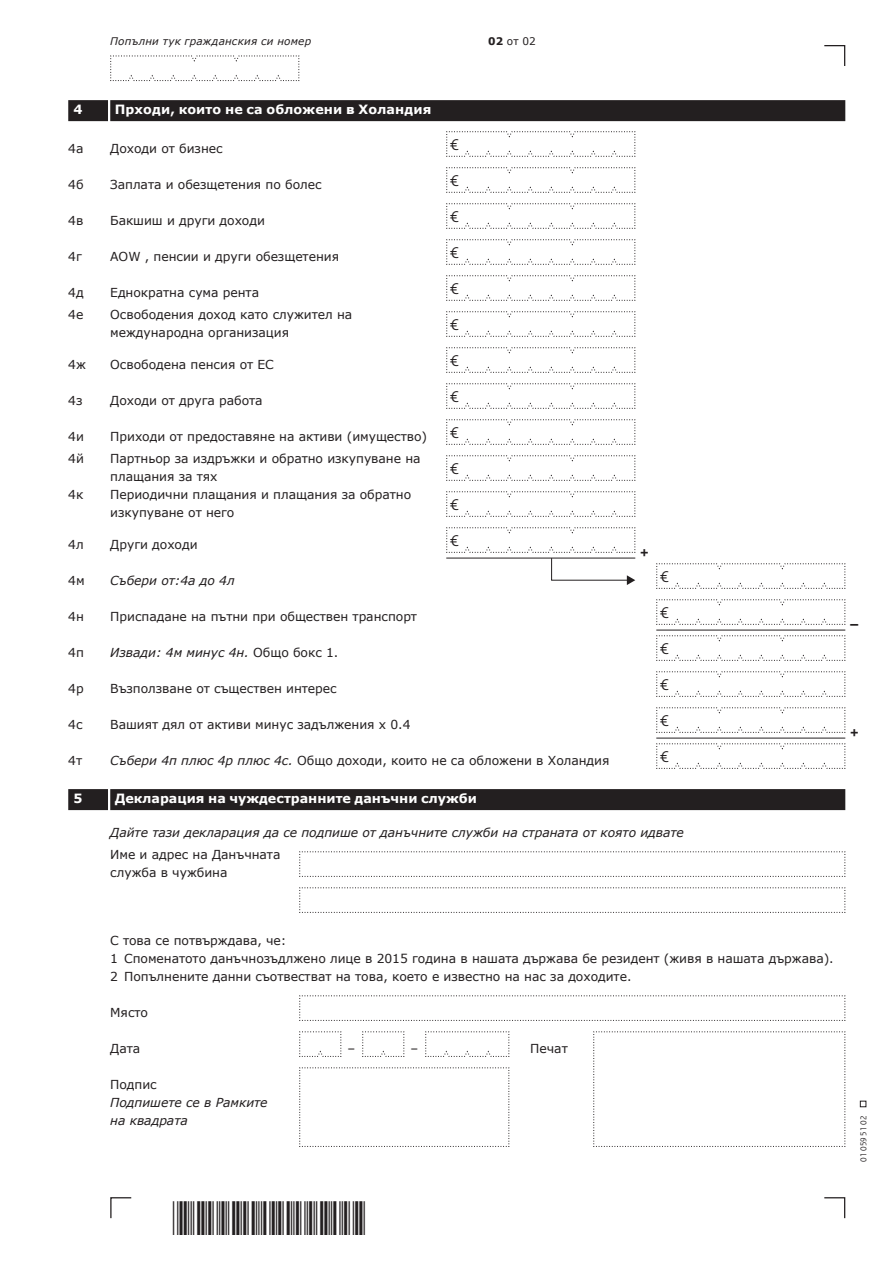
<style>
.page{position:relative;width:893px;height:1263px;background:#fff}
.page>*{position:absolute;margin:0;border:0;box-sizing:border-box;transform-origin:0 0}
.t1{font:700 18px "Rijksoverheid Sans Heading";color:#231f20}
.t2{font:16.5px/36px "Rijksoverheid Sans Heading";color:#231f20;text-align:justify}
.t3{font:700 12.75px "Verdana";color:#fff}
.t4{font:12.3px/18px "Verdana";letter-spacing:-.005em;color:#231f20}
.t5{font:italic 12.3px/18px "Verdana";letter-spacing:-.005em;color:#231f20}
.t6{font:italic 10.5px "Verdana";letter-spacing:.02em;color:#231f20}
.t7{font:10.5px "Verdana";color:#231f20}
.t8{font:9px "Rijksoverheid Sans Heading";color:#231f20}
.s1{font-weight:700}
.s2{font-style:normal}
.s3{font-style:italic}
</style>
<div class="page">
<svg style="left:824px;top:1197px;width:22px;height:22px"></svg>
<svg style="left:110px;top:1197px;width:22px;height:22px"></svg>
<svg style="left:860px;top:1101px;width:6px;height:6px"></svg>
<svg style="left:824px;top:45px;width:22px;height:21px"></svg>
<div style="left:110px;top:100px;width:735px;height:21px;background:#231f20"></div>
<div style="left:68px;top:100px;width:40px;height:21px;background:#231f20"></div>
<div style="left:110px;top:789px;width:735px;height:21px;background:#231f20"></div>
<div style="left:68px;top:789px;width:40px;height:21px;background:#231f20"></div>
<svg style="left:446px;top:131px;width:190px;height:26px"></svg>
<svg style="left:446px;top:167px;width:190px;height:26px"></svg>
<svg style="left:446px;top:203px;width:190px;height:26px"></svg>
<svg style="left:446px;top:239px;width:190px;height:26px"></svg>
<svg style="left:446px;top:275px;width:190px;height:26px"></svg>
<svg style="left:446px;top:311px;width:190px;height:26px"></svg>
<svg style="left:446px;top:347px;width:190px;height:26px"></svg>
<svg style="left:446px;top:383px;width:190px;height:26px"></svg>
<svg style="left:446px;top:419px;width:190px;height:26px"></svg>
<svg style="left:446px;top:455px;width:190px;height:26px"></svg>
<svg style="left:446px;top:491px;width:190px;height:26px"></svg>
<svg style="left:446px;top:527px;width:190px;height:58px"></svg>
<svg style="left:656px;top:563px;width:190px;height:26px"></svg>
<svg style="left:656px;top:599px;width:190px;height:26px"></svg>
<hr style="left:656px;top:630px;width:189px;height:1px;background:#231f20">
<svg style="left:656px;top:635px;width:190px;height:26px"></svg>
<svg style="left:656px;top:671px;width:190px;height:26px"></svg>
<svg style="left:656px;top:707px;width:190px;height:26px"></svg>
<hr style="left:656px;top:738px;width:189px;height:1px;background:#231f20">
<svg style="left:656px;top:743px;width:190px;height:26px"></svg>
<svg style="left:299px;top:851px;width:547px;height:26px"></svg>
<svg style="left:299px;top:887px;width:547px;height:26px"></svg>
<svg style="left:299px;top:995px;width:547px;height:26px"></svg>
<svg style="left:299px;top:1031px;width:43px;height:26px"></svg>
<svg style="left:362px;top:1031px;width:43px;height:26px"></svg>
<svg style="left:425px;top:1031px;width:85px;height:26px"></svg>
<svg style="left:299px;top:1067px;width:211px;height:80px"></svg>
<svg style="left:593px;top:1031px;width:253px;height:116px"></svg>
<svg style="left:110px;top:55px;width:190px;height:26px"></svg>
<p class="t6" style="left:110px;top:35px;width:202px">Попълни тук гражданския си номер</p>
<p class="t7" style="left:488px;top:35px;width:49px"><span class="s1">02</span> от 02</p>
<p class="t3" style="left:74px;top:102px;width:11px">4</p>
<p class="t3" style="left:115px;top:102px;width:318px">Прходи, които не са обложени в Холандия</p>
<p class="t4" style="left:68px;top:139px;width:17px">4а</p>
<p class="t4" style="left:110px;top:139px;width:114px">Доходи от бизнес</p>
<p class="t4" style="left:68px;top:175px;width:17px">4б</p>
<p class="t4" style="left:110px;top:175px;width:213px">Заплата и обезщетения по болес</p>
<p class="t4" style="left:68px;top:211px;width:17px">4в</p>
<p class="t4" style="left:110px;top:211px;width:156px">Бакшиш и други доходи</p>
<p class="t4" style="left:68px;top:247px;width:15px">4г</p>
<p class="t4" style="left:110px;top:247px;width:230px">АОW , пенсии и други обезщетения</p>
<p class="t4" style="left:68px;top:283px;width:17px">4д</p>
<p class="t4" style="left:110px;top:283px;width:150px">Eднократна сума рента</p>
<p class="t4" style="left:68px;top:305px;width:17px">4е</p>
<p class="t4" style="left:110px;top:305px;width:244px">Освободения доход като служител на международна организация</p>
<p class="t4" style="left:68px;top:355px;width:19px">4ж</p>
<p class="t4" style="left:110px;top:355px;width:165px">Освободена пенсия от ЕС</p>
<p class="t4" style="left:68px;top:391px;width:16px">4з</p>
<p class="t4" style="left:110px;top:391px;width:154px">Доходи от друга работа</p>
<p class="t4" style="left:68px;top:427px;width:17px">4и</p>
<p class="t4" style="left:110px;top:427px;width:318px">Приходи от предоставяне на активи (имущество)</p>
<p class="t4" style="left:68px;top:449px;width:17px">4й</p>
<p class="t4" style="left:110px;top:449px;width:312px">Партньор за издръжки и обратно изкупуване на плащания за тяx</p>
<p class="t4" style="left:68px;top:485px;width:17px">4к</p>
<p class="t4" style="left:110px;top:485px;width:302px">Периодични плащания и плащания за обратно изкупуване от него</p>
<p class="t4" style="left:68px;top:535px;width:17px">4л</p>
<p class="t4" style="left:110px;top:535px;width:89px">Други доходи</p>
<p class="t4" style="left:68px;top:571px;width:18px">4м</p>
<p class="t5" style="left:110px;top:571px;width:126px">Събери от:4а до 4л</p>
<p class="t4" style="left:68px;top:607px;width:17px">4н</p>
<p class="t4" style="left:110px;top:607px;width:308px">Приспадане на пътни при обществен транспорт</p>
<p class="t4" style="left:68px;top:643px;width:17px">4п</p>
<p class="t5" style="left:110px;top:643px;width:230px">Извади: 4м минус 4н. <span class="s2">Общо бокс 1.</span></p>
<p class="t4" style="left:68px;top:679px;width:17px">4р</p>
<p class="t4" style="left:110px;top:679px;width:228px">Възползване от съществен интерес</p>
<p class="t4" style="left:68px;top:715px;width:16px">4с</p>
<p class="t4" style="left:110px;top:715px;width:302px">Вашият дял от активи минус задължения х 0.4</p>
<p class="t4" style="left:68px;top:751px;width:15px">4т</p>
<p class="t4" style="left:110px;top:751px;width:501px"><span class="s3">Събери 4п плюс 4р плюс 4с.</span> Общо доходи, които не са обложени в Холандия</p>
<p class="t3" style="left:74px;top:791px;width:11px">5</p>
<p class="t3" style="left:115px;top:791px;width:364px">Декларация на чуждестранните данъчни служби</p>
<p class="t5" style="left:110px;top:823px;width:575px">Дайте тази декларация да се подпише от данъчните служби на страната от която идвате</p>
<p class="t4" style="left:110px;top:845px;width:172px">Име и адрес на Данъчната служба в чужбина</p>
<h2 class="t2" style="left:450px;top:127px;width:10px">€ € € € € € € € € € € €</h2>
<h1 class="t1" style="left:640px;top:542px;width:11px">+</h1>
<h2 class="t2" style="left:660px;top:559px;width:10px">€ € € € € €</h2>
<h1 class="t1" style="left:850px;top:614px;width:10px">–</h1>
<h1 class="t1" style="left:850px;top:722px;width:11px">+</h1>
<p class="t4" style="left:110px;top:931px;width:725px">С това се потвърждава, че:<br>1 Споменатото данъчнозъдлжено лице в 2015 година в нашата държава бе резидент (живя в нашата държава).<br>2 Попълнените данни съотвестват на това, което е известно на нас за доходите.</p>
<p class="t4" style="left:110px;top:1003px;width:39px">Място</p>
<p class="t4" style="left:110px;top:1039px;width:32px">Дата</p>
<p class="t4" style="left:530px;top:1039px;width:39px">Печат</p>
<p class="t4" style="left:110px;top:1075px;width:48px">Подпис</p>
<p class="t5" style="left:110px;top:1093px;width:159px">Подпишете се в Рамките на квадрата</p>
<p class="t4" style="left:347px;top:1039px;width:9px">–</p>
<p class="t4" style="left:410px;top:1039px;width:9px">–</p>
<p class="t8" style="left:858px;top:1161px;width:47px;rotate:-90deg">01 059 51 02</p>
</div>
